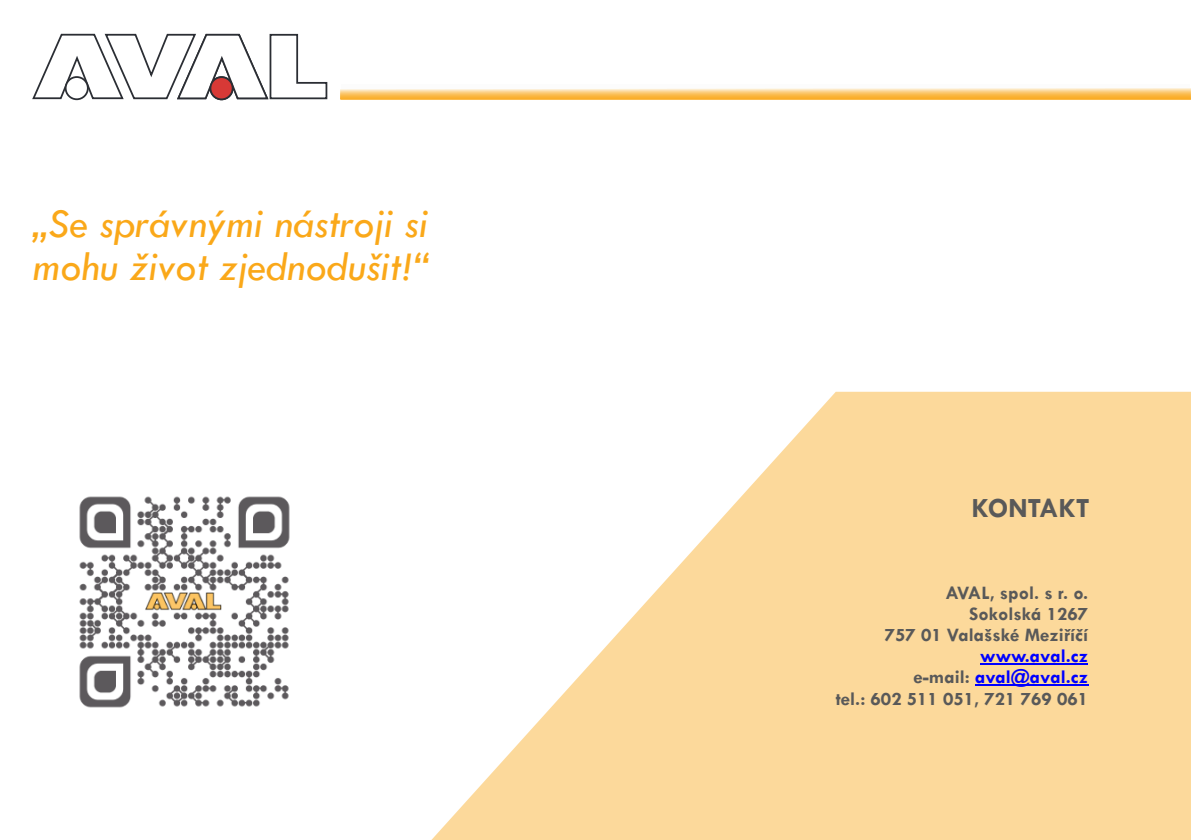
<style>
.page{position:relative;width:1191px;height:840px;background:#fff}
.page>*{position:absolute;margin:0;border:0;box-sizing:border-box;transform-origin:0 0}
.t1{font:italic 42.2px/42.2px "Tw Cen";color:#faa819}
.t2{font:700 28px "Tw Cen";color:#595959}
.t3{font:700 19.2px/21px "Tw Cen";color:#595959;text-align:right}
.s1{color:#00f}
</style>
<div class="page">
<svg style="left:432px;top:391px;width:759px;height:448px;fill:#fcd99b"></svg>
<svg style="left:32px;top:33px;width:296px;height:68px"></svg>
<svg style="left:340px;top:88px;width:851px;height:11px;background:#fac974"></svg>
<hr style="left:980px;top:663px;width:108px;height:1px;background:#00f">
<hr style="left:975px;top:684px;width:113px;height:1px;background:#00f">
<img style="left:79px;top:496px;width:211px;height:212px">
<h1 class="t1" style="left:32px;top:205px;width:398px">„Se správnými nástroji si mohu život zjednodušit!“</h1>
<h2 class="t2" style="left:971px;top:497px;width:119px">KONTAKT</h2>
<p class="t3" style="left:884px;top:583px;width:205px">AVAL, spol. s r. o.<br>Sokolská 1267<br>757 01 Valašské Meziříčí</p>
<p class="t3" style="left:835px;top:646px;width:254px"><span class="s1">www.aval.cz<br></span>e-mail: <span class="s1">aval@aval.cz<br></span>tel.: 602 511 051, 721 769 061</p>
</div>
